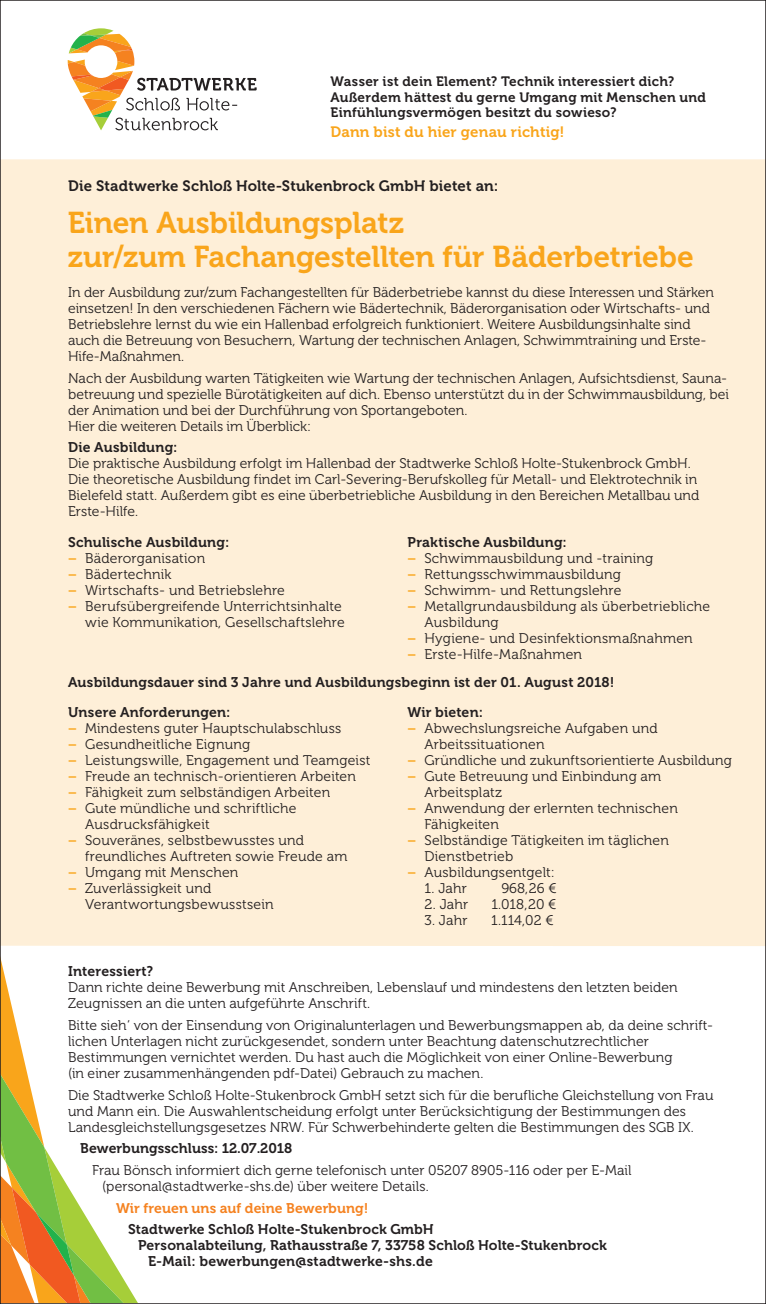
<style>
.page{position:relative;width:766px;height:1304px;background:#fff}
.page>*{position:absolute;margin:0;border:0;box-sizing:border-box;transform-origin:0 0}
.t1{font:30px/34px "Museo 700";letter-spacing:-.005em;color:#f9a51b}
.t2{font:15px "Museo 700";letter-spacing:.01em;color:#231f20}
.t3{font:15px "Museo 700";letter-spacing:.015em;color:#f9a51b}
.t4{font:14px/16px "Museo 300";letter-spacing:.005em;color:#231f20}
.t5{font:14px "Museo 700";letter-spacing:.01em;color:#231f20}
.t6{font:14px "Museo 700";letter-spacing:.005em;color:#f58220}
.t7{font:13.6px/15.2px "Museo 700";letter-spacing:.02em;color:#231f20}
.s1{font-family:"Museo 700";color:#f9a51b}
</style>
<div class="page">
<div style="left:2px;top:159px;width:761px;height:787px;background:#feefd8"></div>
<svg style="left:2px;top:964px;width:136px;height:338px"></svg>
<svg style="left:68px;top:28px;width:188px;height:102px"></svg>
<p class="t7" style="left:330px;top:74px;width:377px">Wasser ist dein Element? Technik interessiert dich?<br>Außerdem hättest du gerne Umgang mit Menschen und<br>Einfühlungsvermögen besitzt du sowieso?</p>
<p class="t3" style="left:330px;top:123px;width:235px">Dann bist du hier genau richtig!</p>
<p class="t2" style="left:68px;top:177px;width:431px">Die Stadtwerke Schloß Holte-Stukenbrock GmbH bietet an:</p>
<h1 class="t1" style="left:68px;top:206px;width:627px">Einen Ausbildungsplatz<br>zur/zum Fachangestellten für Bäderbetriebe</h1>
<p class="t4" style="left:68px;top:284px;width:647px">In der Ausbildung zur/zum Fachangestellten für Bäderbetriebe kannst du diese Interessen und Stärken einsetzen! In den verschiedenen Fächern wie Bädertechnik, Bäderorganisation oder Wirtschafts- und Betriebslehre lernst du wie ein Hallenbad erfolgreich funktioniert. Weitere Ausbildungsinhalte sind auch die Betreuung von Besuchern, Wartung der technischen Anlagen, Schwimmtraining und Erste-Hife-Maßnahmen.</p>
<p class="t4" style="left:68px;top:370px;width:662px">Nach der Ausbildung warten Tätigkeiten wie Wartung der technischen Anlagen, Aufsichtsdienst, Sauna&shy;betreuung und spezielle Bürotätigkeiten auf dich. Ebenso unterstützt du in der Schwimmausbildung, bei der Animation und bei der Durchführung von Sportangeboten.<br>Hier die weiteren Details im Überblick:</p>
<p class="t5" style="left:68px;top:440px;width:111px">Die Ausbildung:</p>
<p class="t4" style="left:68px;top:456px;width:632px">Die praktische Ausbildung erfolgt im Hallenbad der Stadtwerke Schloß Holte-Stukenbrock GmbH.<br>Die theoretische Ausbildung findet im Carl-Severing-Berufskolleg für Metall- und Elektrotechnik in Bielefeld statt. Außerdem gibt es eine überbetriebliche Ausbildung in den Bereichen Metallbau und Erste-Hilfe.</p>
<p class="t5" style="left:68px;top:534px;width:163px">Schulische Ausbildung:</p>
<p class="t4" style="left:68px;top:550px;width:139px"><span class="s1">−</span> Bäderorganisation</p>
<p class="t4" style="left:68px;top:566px;width:105px"><span class="s1">−</span> Bädertechnik</p>
<p class="t4" style="left:68px;top:582px;width:218px"><span class="s1">−</span> Wirtschafts- und Betriebslehre</p>
<p class="t4" style="left:68px;top:598px;width:275px"><span class="s1">−</span> Berufsübergreifende Unterrichtsinhalte</p>
<p class="t4" style="left:85px;top:614px;width:261px">wie Kommunikation, Gesellschaftslehre</p>
<p class="t5" style="left:407px;top:534px;width:161px">Praktische Ausbildung:</p>
<p class="t4" style="left:407px;top:550px;width:247px"><span class="s1">−</span> Schwimmausbildung und -training</p>
<p class="t4" style="left:407px;top:566px;width:215px"><span class="s1">−</span> Rettungsschwimmausbildung</p>
<p class="t4" style="left:407px;top:582px;width:215px"><span class="s1">−</span> Schwimm- und Rettungslehre</p>
<p class="t4" style="left:407px;top:598px;width:304px"><span class="s1">−</span> Metallgrundausbildung als überbetriebliche</p>
<p class="t4" style="left:424px;top:614px;width:76px">Ausbildung</p>
<p class="t4" style="left:407px;top:630px;width:287px"><span class="s1">−</span> Hygiene- und Desinfektionsmaßnahmen</p>
<p class="t4" style="left:407px;top:646px;width:176px"><span class="s1">−</span> Erste-Hilfe-Maßnahmen</p>
<p class="t5" style="left:68px;top:674px;width:547px">Ausbildungsdauer sind 3 Jahre und Ausbildungsbeginn ist der 01. August 2018!</p>
<p class="t5" style="left:68px;top:704px;width:164px">Unsere Anforderungen:</p>
<p class="t4" style="left:68px;top:720px;width:275px"><span class="s1">−</span> Mindestens guter Hauptschulabschluss</p>
<p class="t4" style="left:68px;top:736px;width:184px"><span class="s1">−</span> Gesundheitliche Eignung</p>
<p class="t4" style="left:68px;top:752px;width:304px"><span class="s1">−</span> Leistungswille, Engagement und Teamgeist</p>
<p class="t4" style="left:68px;top:768px;width:289px"><span class="s1">−</span> Freude an technisch-orientieren Arbeiten</p>
<p class="t4" style="left:68px;top:784px;width:263px"><span class="s1">−</span> Fähigkeit zum selbständigen Arbeiten</p>
<p class="t4" style="left:68px;top:800px;width:230px"><span class="s1">−</span> Gute mündliche und schriftliche</p>
<p class="t4" style="left:85px;top:816px;width:126px">Ausdrucksfähigkeit</p>
<p class="t4" style="left:68px;top:832px;width:237px"><span class="s1">−</span> Souveränes, selbstbewusstes und</p>
<p class="t4" style="left:85px;top:848px;width:264px">freundliches Auftreten sowie Freude am</p>
<p class="t4" style="left:68px;top:864px;width:172px"><span class="s1">−</span> Umgang mit Menschen</p>
<p class="t4" style="left:68px;top:880px;width:145px"><span class="s1">−</span> Zuverlässigkeit und</p>
<p class="t4" style="left:85px;top:896px;width:190px">Verantwortungsbewusstsein</p>
<p class="t5" style="left:407px;top:704px;width:77px">Wir bieten:</p>
<p class="t4" style="left:407px;top:720px;width:252px"><span class="s1">−</span> Abwechslungsreiche Aufgaben und</p>
<p class="t4" style="left:424px;top:736px;width:121px">Arbeitssituationen</p>
<p class="t4" style="left:407px;top:752px;width:326px"><span class="s1">−</span> Gründliche und zukunftsorientierte Ausbildung</p>
<p class="t4" style="left:407px;top:768px;width:255px"><span class="s1">−</span> Gute Betreuung und Einbindung am</p>
<p class="t4" style="left:424px;top:784px;width:79px">Arbeitsplatz</p>
<p class="t4" style="left:407px;top:800px;width:272px"><span class="s1">−</span> Anwendung der erlernten technischen</p>
<p class="t4" style="left:424px;top:816px;width:76px">Fähigkeiten</p>
<p class="t4" style="left:407px;top:832px;width:263px"><span class="s1">−</span> Selbständige Tätigkeiten im täglichen</p>
<p class="t4" style="left:424px;top:848px;width:90px">Dienstbetrieb</p>
<p class="t4" style="left:407px;top:864px;width:149px"><span class="s1">−</span> Ausbildungsentgelt:</p>
<p class="t4" style="left:424px;top:880px;width:44px">1. Jahr</p>
<p class="t4" style="left:501px;top:880px;width:57px">968,26 €</p>
<p class="t4" style="left:424px;top:896px;width:45px">2. Jahr</p>
<p class="t4" style="left:491px;top:896px;width:67px">1.018,20 €</p>
<p class="t4" style="left:424px;top:912px;width:45px">3. Jahr</p>
<p class="t4" style="left:491px;top:912px;width:64px">1.114,02 €</p>
<p class="t5" style="left:68px;top:963px;width:86px">Interessiert?</p>
<p class="t4" style="left:68px;top:980px;width:611px">Dann richte deine Bewerbung mit Anschreiben, Lebenslauf und mindestens den letzten beiden<br>Zeugnissen an die unten aufgeführte Anschrift.</p>
<p class="t4" style="left:68px;top:1017px;width:646px">Bitte sieh‘ von der Einsendung von Originalunterlagen und Bewerbungsmappen ab, da deine schrift&shy;lichen Unterlagen nicht zurückgesendet, sondern unter Beachtung datenschutzrechtlicher Bestimmungen vernichtet werden. Du hast auch die Möglichkeit von einer Online-Bewerbung<br>(in einer zusammenhängenden pdf-Datei) Gebrauch zu machen.</p>
<p class="t4" style="left:68px;top:1087px;width:646px">Die Stadtwerke Schloß Holte-Stukenbrock GmbH setzt sich für die berufliche Gleichstellung von Frau und Mann ein. Die Auswahlentscheidung erfolgt unter Berücksichtigung der Bestimmungen des<br>Landesgleichstellungsgesetzes NRW. Für Schwerbehinderte gelten die Bestimmungen des SGB IX.</p>
<p class="t5" style="left:80px;top:1141px;width:214px">Bewerbungsschluss: 12.07.2018</p>
<p class="t4" style="left:102px;top:1162px;width:530px;text-indent:-10px">Frau Bönsch informiert dich gerne telefonisch unter 05207 8905-116 oder per E-Mail (personal@stadtwerke-shs.de) über weitere Details.</p>
<p class="t6" style="left:116px;top:1200px;width:254px">Wir freuen uns auf deine Bewerbung!</p>
<p class="t5" style="left:128px;top:1222px;width:307px">Stadtwerke Schloß Holte-Stukenbrock GmbH</p>
<p class="t5" style="left:138px;top:1238px;width:470px">Personalabteilung, Rathausstraße 7, 33758 Schloß Holte-Stukenbrock</p>
<p class="t5" style="left:148px;top:1254px;width:286px">E-Mail: bewerbungen@stadtwerke-shs.de</p>
</div>
